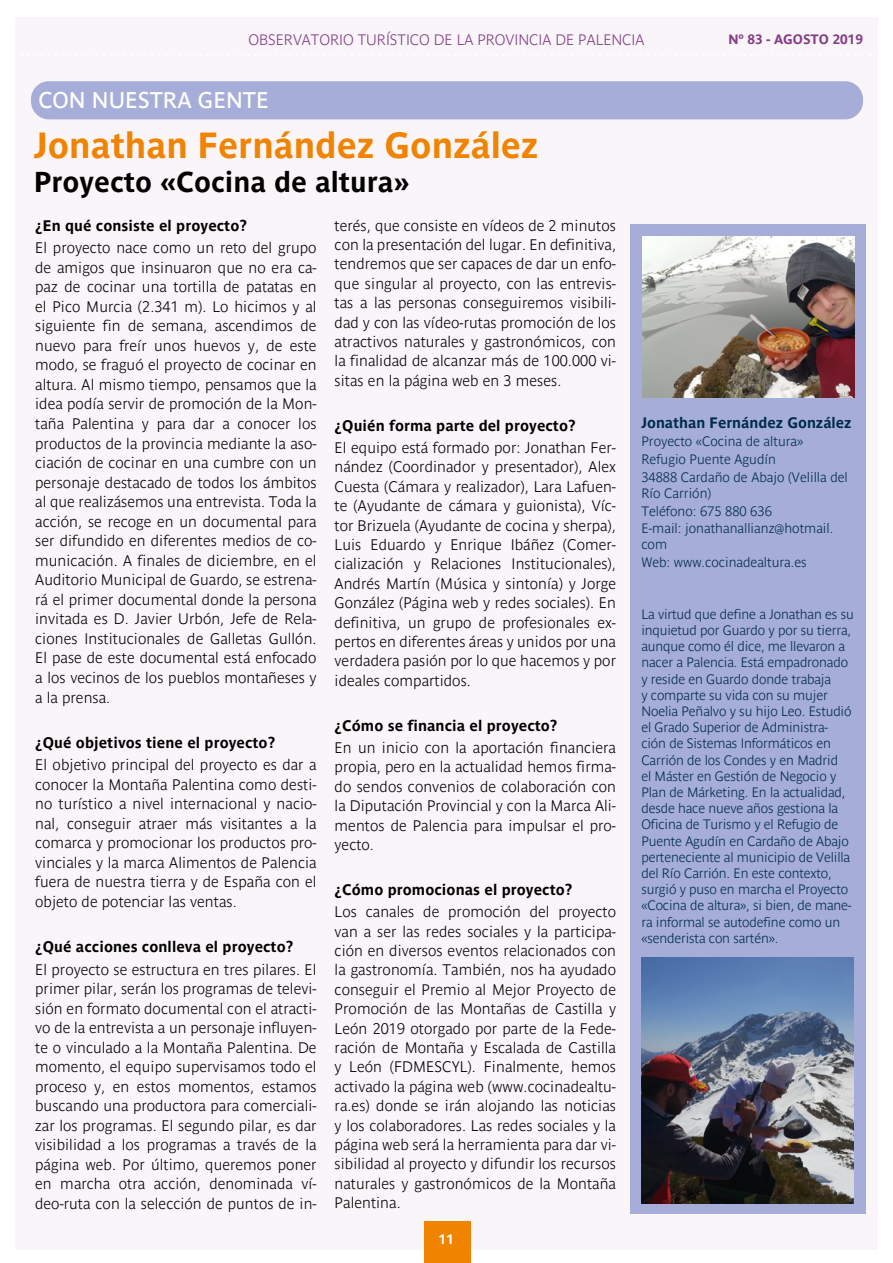
<style>
.page{position:relative;width:893px;height:1263px;background:#fff}
.page>*{position:absolute;margin:0;border:0;box-sizing:border-box;transform-origin:0 0}
.t1{font:700 36px "Parisine";color:#f08300}
.t2{font:700 28.5px "Parisine";color:#000}
.t3{font:22.5px "Parisine";color:#fff}
.t4{font:700 15.15px/19.5px "Parisine Clair";letter-spacing:.005em;color:#000;text-align:justify}
.t5{font:700 15.15px "Parisine";letter-spacing:.005em;color:#000}
.t6{font:700 15px "Parisine Clair";color:#853e88}
.t7{font:700 15px "Parisine";color:#002b49}
.t8{font:700 13.5px/16.2px "Parisine Clair";letter-spacing:-.01em;color:#002b49}
.t9{font:700 13.5px "Parisine";color:#853e88}
.t10{font:700 13.5px "Parisine";color:#fff}
</style>
<div class="page">
<div style="left:15px;top:17px;width:863px;height:1232px;background:#f9f5f9"></div>
<div style="left:424px;top:1221px;width:47px;height:42px;background:#f08300"></div>
<div style="left:31px;top:81px;width:832px;height:38px;background:#a5add8;border-radius:18px"></div>
<div style="left:630px;top:224px;width:236px;height:989px;background:#a5add8"></div>
<img style="left:643px;top:236px;width:211px;height:161px">
<img style="left:641px;top:958px;width:213px;height:245px">
<p class="t6" style="left:248px;top:31px;width:398px">OBSERVATORIO TURÍSTICO DE LA PROVINCIA DE PALENCIA</p>
<h3 class="t3" style="left:38px;top:87px;width:232px">CON NUESTRA GENTE</h3>
<h1 class="t1" style="left:34px;top:124px;width:506px">Jonathan Fernández González</h1>
<h2 class="t2" style="left:34px;top:165px;width:377px">Proyecto «Cocina de altura»</h2>
<p class="t9" style="left:728px;top:31px;width:136px">Nº 83 - AGOSTO 2019</p>
<p class="t5" style="left:35px;top:216px;width:213px">¿En qué consiste el proyecto?</p>
<p class="t4" style="left:35px;top:238px;width:283px">El proyecto nace como un reto del grupo de amigos que insinuaron que no era ca&shy;paz de cocinar una tortilla de patatas en el Pico Murcia (2.341 m). Lo hicimos y al siguiente fin de semana, ascendimos de nuevo para freír unos huevos y, de este modo, se fraguó el proyecto de cocinar en altura. Al mismo tiempo, pensamos que la idea podía servir de promoción de la Mon&shy;taña Palentina y para dar a conocer los productos de la provincia mediante la aso&shy;ciación de cocinar en una cumbre con un personaje destacado de todos los ámbitos al que realizásemos una entrevista. Toda la acción, se recoge en un documental para ser difundido en diferentes medios de co&shy;municación. A finales de diciembre, en el Auditorio Municipal de Guardo, se estrena&shy;rá el primer documental donde la persona invitada es D. Javier Urbón, Jefe de Rela&shy;ciones Institucionales de Galletas Gullón.<br>El pase de este documental está enfocado a los vecinos de los pueblos montañeses y a la prensa.</p>
<p class="t5" style="left:35px;top:733px;width:242px">¿Qué objetivos tiene el proyecto?</p>
<p class="t4" style="left:35px;top:755px;width:283px">El objetivo principal del proyecto es dar a conocer la Montaña Palentina como desti&shy;no turístico a nivel internacional y nacio&shy;nal, conseguir atraer más visitantes a la comarca y promocionar los productos pro&shy;vinciales y la marca Alimentos de Palencia fuera de nuestra tierra y de España con el objeto de potenciar las ventas.</p>
<p class="t5" style="left:35px;top:938px;width:260px">¿Qué acciones conlleva el proyecto?</p>
<p class="t4" style="left:35px;top:959px;width:283px">El proyecto se estructura en tres pilares. El primer pilar, serán los programas de televi&shy;sión en formato documental con el atracti&shy;vo de la entrevista a un personaje influyen&shy;te o vinculado a la Montaña Palentina. De momento, el equipo supervisamos todo el proceso y, en estos momentos, estamos buscando una productora para comerciali&shy;zar los programas. El segundo pilar, es dar visibilidad a los programas a través de la página web. Por último, queremos poner en marcha otra acción, denominada ví&shy;deo-ruta con la selección de puntos de in-</p>
<p class="t4" style="left:335px;top:215px;width:283px">terés, que consiste en vídeos de 2 minutos con la presentación del lugar. En definitiva, tendremos que ser capaces de dar un enfo&shy;que singular al proyecto, con las entrevis&shy;tas a las personas conseguiremos visibili&shy;dad y con las vídeo-rutas promoción de los atractivos naturales y gastronómicos, con la finalidad de alcanzar más de 100.000 vi&shy;sitas en la página web en 3 meses.</p>
<p class="t5" style="left:335px;top:416px;width:243px">¿Quién forma parte del proyecto?</p>
<p class="t4" style="left:335px;top:438px;width:283px">El equipo está formado por: Jonathan Fer&shy;nández (Coordinador y presentador), Alex Cuesta (Cámara y realizador), Lara Lafuen&shy;te (Ayudante de cámara y guionista), Víc&shy;tor Brizuela (Ayudante de cocina y sherpa), Luis Eduardo y Enrique Ibáñez (Comer&shy;cialización y Relaciones Institucionales), Andrés Martín (Música y sintonía) y Jorge González (Página web y redes sociales). En definitiva, un grupo de profesionales ex&shy;pertos en diferentes áreas y unidos por una verdadera pasión por lo que hacemos y por ideales compartidos.</p>
<p class="t5" style="left:335px;top:716px;width:224px">¿Cómo se financia el proyecto?</p>
<p class="t4" style="left:335px;top:738px;width:283px">En un inicio con la aportación financiera propia, pero en la actualidad hemos firma&shy;do sendos convenios de colaboración con la Diputación Provincial y con la Marca Ali&shy;mentos de Palencia para impulsar el pro&shy;yecto.</p>
<p class="t5" style="left:335px;top:880px;width:239px">¿Cómo promocionas el proyecto?</p>
<p class="t4" style="left:335px;top:902px;width:283px">Los canales de promoción del proyecto van a ser las redes sociales y la participa&shy;ción en diversos eventos relacionados con la gastronomía. También, nos ha ayudado conseguir el Premio al Mejor Proyecto de Promoción de las Montañas de Castilla y León 2019 otorgado por parte de la Fede&shy;ración de Montaña y Escalada de Castilla y León (FDMESCYL). Finalmente, hemos activado la página web (www.cocinadealtu&shy;ra.es) donde se irán alojando las noticias y los colaboradores. Las redes sociales y la página web será la herramienta para dar vi&shy;sibilidad al proyecto y difundir los recursos naturales y gastronómicos de la Montaña Palentina.</p>
<p class="t10" style="left:439px;top:1231px;width:17px">11</p>
<p class="t7" style="left:641px;top:414px;width:212px">Jonathan Fernández González</p>
<p class="t8" style="left:641px;top:433px;width:208px;line-height:17.7px">Proyecto «Cocina de altura»<br>Refugio Puente Agudín<br>34888 Cardaño de Abajo (Velilla del</p>
<p class="t8" style="left:641px;top:484px;width:194px;line-height:17.7px">Río Carrión)<br>Teléfono: 675 880 636<br>E-mail: jonathanallianz@hotmail.</p>
<p class="t8" style="left:641px;top:536px;width:167px;line-height:17.7px">com<br>Web: www.cocinadealtura.es</p>
<p class="t8" style="left:641px;top:606px;width:214px">La virtud que define a Jonathan es su inquietud por Guardo y por su tierra, aunque como él dice, me llevaron a nacer a Palencia. Está empadronado y reside en Guardo donde trabaja<br>y comparte su vida con su mujer Noelia Peñalvo y su hijo Leo. Estudió el Grado Superior de Administra&shy;ción de Sistemas Informáticos en Carrión de los Condes y en Madrid<br>el Máster en Gestión de Negocio y Plan de Márketing. En la actualidad, desde hace nueve años gestiona la Oficina de Turismo y el Refugio de Puente Agudín en Cardaño de Abajo perteneciente al municipio de Velilla del Río Carrión. En este contexto, surgió y puso en marcha el Proyecto «Cocina de altura», si bien, de mane&shy;ra informal se autodefine como un «senderista con sartén».</p>
</div>
